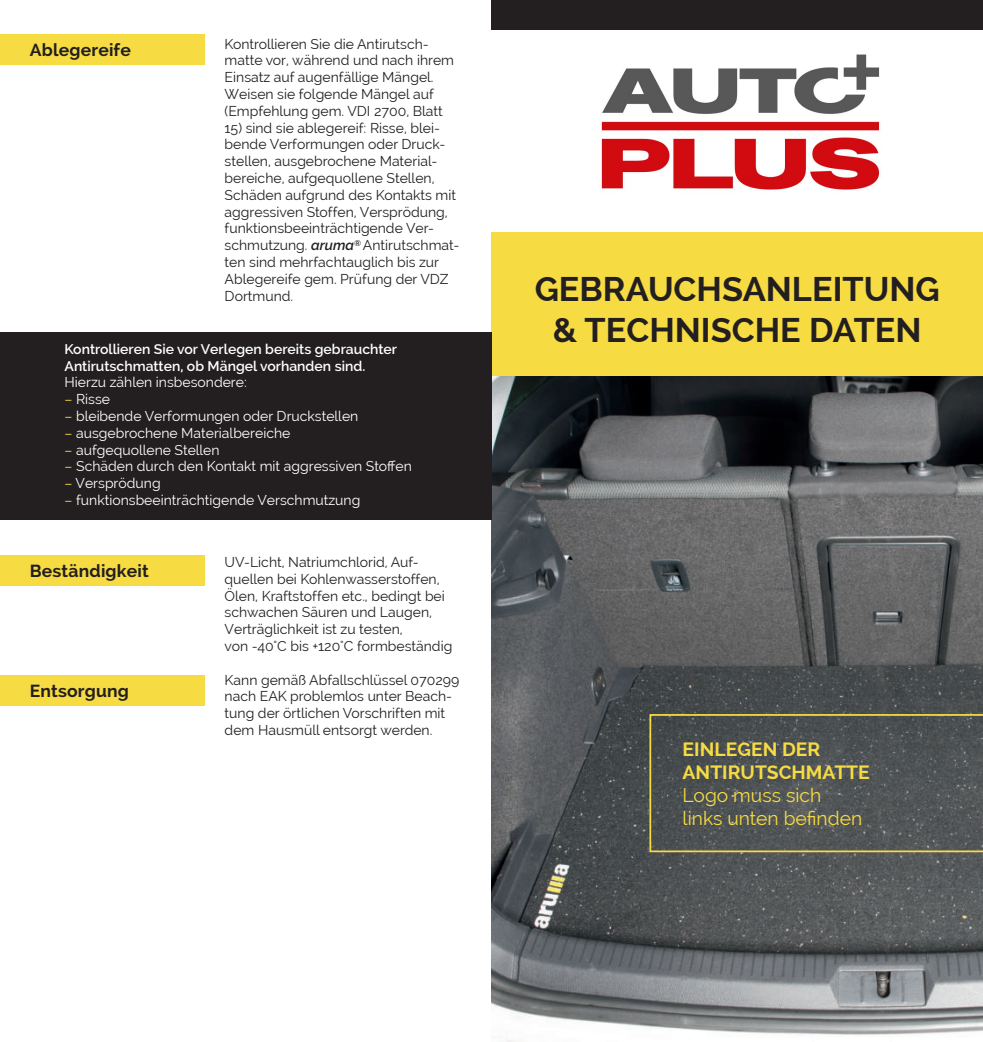
<style>
.page{position:relative;width:983px;height:1042px;background:#fff}
.page>*{position:absolute;margin:0;border:0;box-sizing:border-box;transform-origin:0 0}
.t1{font:700 34.12px/41.1px "Raleway";color:#231f20;text-align:center}
.t2{font:19.25px "Raleway";color:#f6db42}
.t3{font:700 19.25px/23.1px "Raleway";color:#f6db42}
.t4{font:700 17.5px "Raleway";letter-spacing:.01em;color:#231f20}
.t5{font:14px/16.8px "Raleway";color:#231f20}
.t6{font:14px "Raleway";color:#fff}
.t7{font:600 14px/16.8px "Raleway";color:#fff}
.s1{font-weight:600;font-style:italic}
.s2{color:#f6db42}
</style>
<div class="page">
<img style="left:491px;top:376px;width:491px;height:666px">
<div style="left:491px;top:232px;width:491px;height:144px;background:#f6db42"></div>
<div style="left:0;top:332px;width:491px;height:188px;background:#231f20"></div>
<div style="left:0;top:675px;width:205px;height:31px;background:#f6db42"></div>
<div style="left:0;top:555px;width:205px;height:31px;background:#f6db42"></div>
<div style="left:0;top:34px;width:205px;height:31px;background:#f6db42"></div>
<div style="left:491px;top:0;width:491px;height:30px;background:#231f20"></div>
<svg style="left:649px;top:714px;width:333px;height:138px"></svg>
<img style="left:601px;top:54px;width:279px;height:136px">
<h5 class="t4" style="left:30px;top:43px;width:103px">Ablegereife</h5>
<p class="t5" style="left:224px;top:35px;width:205px">Kontrollieren Sie die Antirutsch-</p>
<p class="t5" style="left:224px;top:52px;width:231px">matte vor, während und nach ihrem<br>Einsatz auf augenfällige Mängel.<br>Weisen sie folgende Mängel auf (Empfehlung gem. VDI 2700, Blatt</p>
<p class="t5" style="left:224px;top:119px;width:236px">15) sind sie ablegereif: Risse, blei&shy;bende Verformungen oder Druck&shy;stellen, ausgebrochene Material&shy;bereiche, aufgequollene Stellen,<br>Schäden aufgrund des Kontakts mit aggressiven Stoffen, Versprödung, funktionsbeeinträchtigende Ver&shy;schmutzung. <span class="s1">aruma</span><sup>®</sup> Antirutschmat&shy;ten sind mehrfachtauglich bis zur<br>Ablegereife gem. Prüfung der VDZ<br>Dortmund.</p>
<h6 class="t7" style="left:64px;top:342px;width:334px">Kontrollieren Sie vor Verlegen bereits gebrauchter<br>Antirutschmatten, ob Mängel vorhanden sind.</h6>
<p class="t6" style="left:64px;top:374px;width:184px">Hierzu zählen insbesondere:</p>
<p class="t6" style="left:64px;top:394px;width:47px"><span class="s2">–</span> Risse</p>
<p class="t6" style="left:64px;top:408px;width:295px"><span class="s2">–</span> bleibende Verformungen oder Druckstellen</p>
<p class="t6" style="left:64px;top:427px;width:227px"><span class="s2">–</span> ausgebrochene Materialbereiche</p>
<p class="t6" style="left:64px;top:441px;width:156px"><span class="s2">–</span> aufgequollene Stellen</p>
<p class="t6" style="left:64px;top:458px;width:349px"><span class="s2">–</span> Schäden durch den Kontakt mit aggressiven Stoffen</p>
<p class="t6" style="left:64px;top:475px;width:98px"><span class="s2">–</span> Versprödung</p>
<p class="t6" style="left:64px;top:492px;width:297px"><span class="s2">–</span> funktionsbeeinträchtigende Verschmutzung</p>
<p class="t5" style="left:224px;top:553px;width:196px">UV-Licht, Natriumchlorid, Auf-</p>
<h5 class="t4" style="left:30px;top:564px;width:120px">Beständigkeit</h5>
<p class="t5" style="left:224px;top:570px;width:229px">quellen bei Kohlenwasserstoffen, Ölen, Kraftstoffen etc., bedingt bei schwachen Säuren und Laugen, Verträglichkeit ist zu testen,<br>von -40°C bis +120°C formbeständig</p>
<p class="t5" style="left:224px;top:671px;width:236px">Kann gemäß Abfallschlüssel 070299</p>
<h5 class="t4" style="left:30px;top:684px;width:101px">Entsorgung</h5>
<p class="t5" style="left:224px;top:688px;width:229px">nach EAK problemlos unter Beach&shy;tung der örtlichen Vorschriften mit dem Hausmüll entsorgt werden.</p>
<h2 class="t1" style="left:534px;top:272px;width:406px">GEBRAUCHSANLEITUNG &amp; TECHNISCHE DATEN</h2>
<h4 class="t3" style="left:682px;top:739px;width:189px">EINLEGEN DER<br>ANTIRUTSCHMATTE</h4>
<p class="t2" style="left:682px;top:788px;width:140px">Logo muss sich</p>
<h4 class="t2" style="left:682px;top:807px;width:181px">links unten befinden</h4>
</div>
